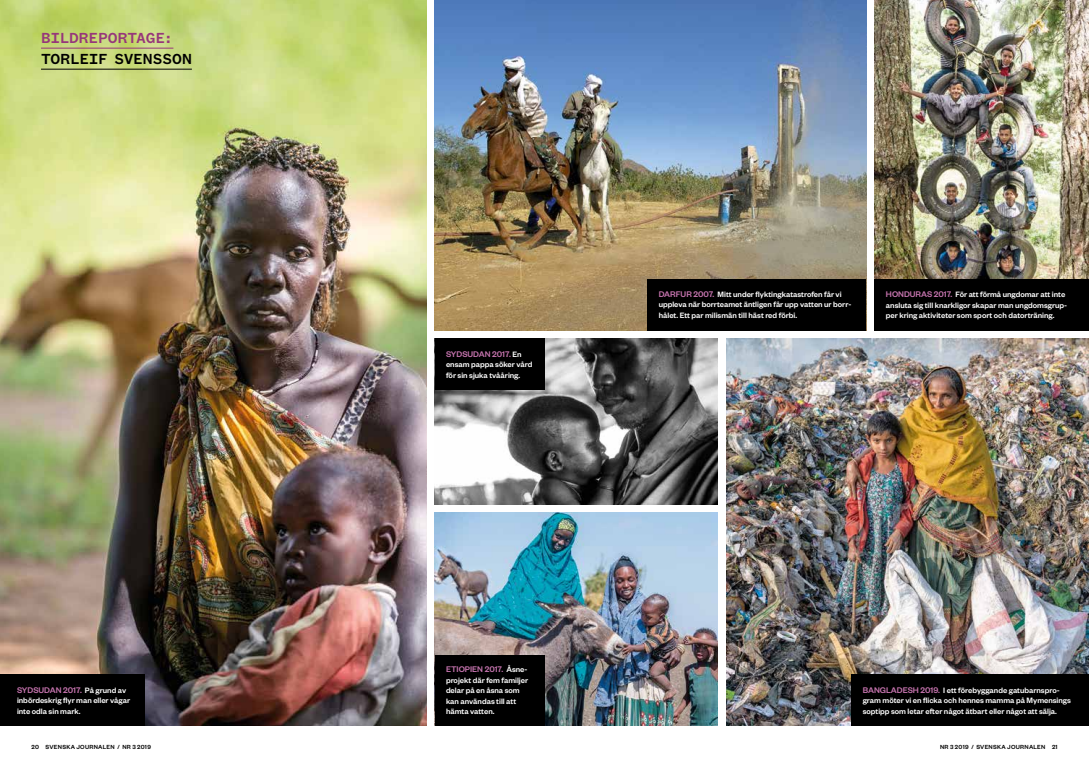
<style>
.page{position:relative;width:1089px;height:772px;background:#fff}
.page>*{position:absolute;margin:0;border:0;box-sizing:border-box;transform-origin:0 0}
.t1{font:500 16px "Founders Grotesk Mono";letter-spacing:-.015em;color:#000}
.t2{font:500 16px "Founders Grotesk Mono";letter-spacing:-.015em;color:#96377a}
.t3{font:500 9px "Founders Grotesk";color:#c473ad}
.t4{font:500 8.5px/10.5px "Founders Grotesk";color:#fff}
.t5{font:500 6.5px "Founders Grotesk";letter-spacing:.04em;color:#000}
.s1{font-size:8.5px;color:#fff}
.s2{font-size:9px;color:#c473ad}
</style>
<div class="page">
<img style="left:874px;top:0;width:214px;height:279px">
<img style="left:0;top:0;width:426px;height:725px">
<hr style="left:41px;top:48px;width:132px;height:1px;background:#96377a">
<hr style="left:41px;top:69px;width:151px;height:1px;background:#000">
<img style="left:434px;top:0;width:432px;height:330px">
<img style="left:726px;top:338px;width:362px;height:387px">
<div style="left:647px;top:279px;width:219px;height:51px;background:#000"></div>
<div style="left:851px;top:674px;width:237px;height:51px;background:#000"></div>
<div style="left:874px;top:279px;width:214px;height:51px;background:#000"></div>
<div style="left:0;top:674px;width:145px;height:51px;background:#000"></div>
<img style="left:434px;top:338px;width:283px;height:165px">
<img style="left:434px;top:512px;width:283px;height:213px">
<div style="left:434px;top:338px;width:110px;height:51px;background:#000"></div>
<div style="left:434px;top:654px;width:110px;height:71px;background:#000"></div>
<h1 class="t2" style="left:41px;top:29px;width:134px">BILDREPORTAGE:</h1>
<h1 class="t1" style="left:41px;top:50px;width:152px">TORLEIF SVENSSON</h1>
<p class="t3" style="left:17px;top:683px;width:111px">SYDSUDAN 2017. <span class="s1">På grund av</span></p>
<p class="t4" style="left:17px;top:694px;width:115px">inbördeskrig flyr man eller vågar inte odla sin mark.</p>
<p class="t3" style="left:446px;top:348px;width:77px">SYDSUDAN 2017. <span class="s1">En</span></p>
<p class="t4" style="left:446px;top:358px;width:88px">ensam pappa söker vård för sin sjuka tvååring.</p>
<p class="t3" style="left:446px;top:663px;width:83px">ETIOPIEN 2017. <span class="s1">Åsne-</span></p>
<p class="t4" style="left:446px;top:674px;width:84px">projekt där fem familjer delar på en åsna som kan användas till att hämta vatten.</p>
<p class="t4" style="left:658px;top:288px;width:194px"><span class="s2">DARFUR 2007.</span> Mitt under flyktingkatastrofen får vi uppleva när borrteamet äntligen får upp vatten ur borr&shy;hålet. Ett par milismän till häst red förbi.</p>
<p class="t4" style="left:886px;top:288px;width:183px"><span class="s2">HONDURAS 2017.</span> För att förmå ungdomar att inte ansluta sig till knarkligor skapar man ungdomsgrup&shy;per kring aktiviteter som sport och datorträning.</p>
<p class="t4" style="left:862px;top:683px;width:210px"><span class="s2">BANGLADESH 2019.</span> I ett förebyggande gatubarnspro&shy;gram möter vi en flicka och hennes mamma på Mymensings soptipp som letar efter något ätbart eller något att sälja.</p>
<p class="t5" style="left:31px;top:742px;width:121px">20 SVENSKA JOURNALEN / NR 3 2019</p>
<p class="t5" style="left:940px;top:742px;width:119px">NR 3 2019 / SVENSKA JOURNALEN 21</p>
</div>
